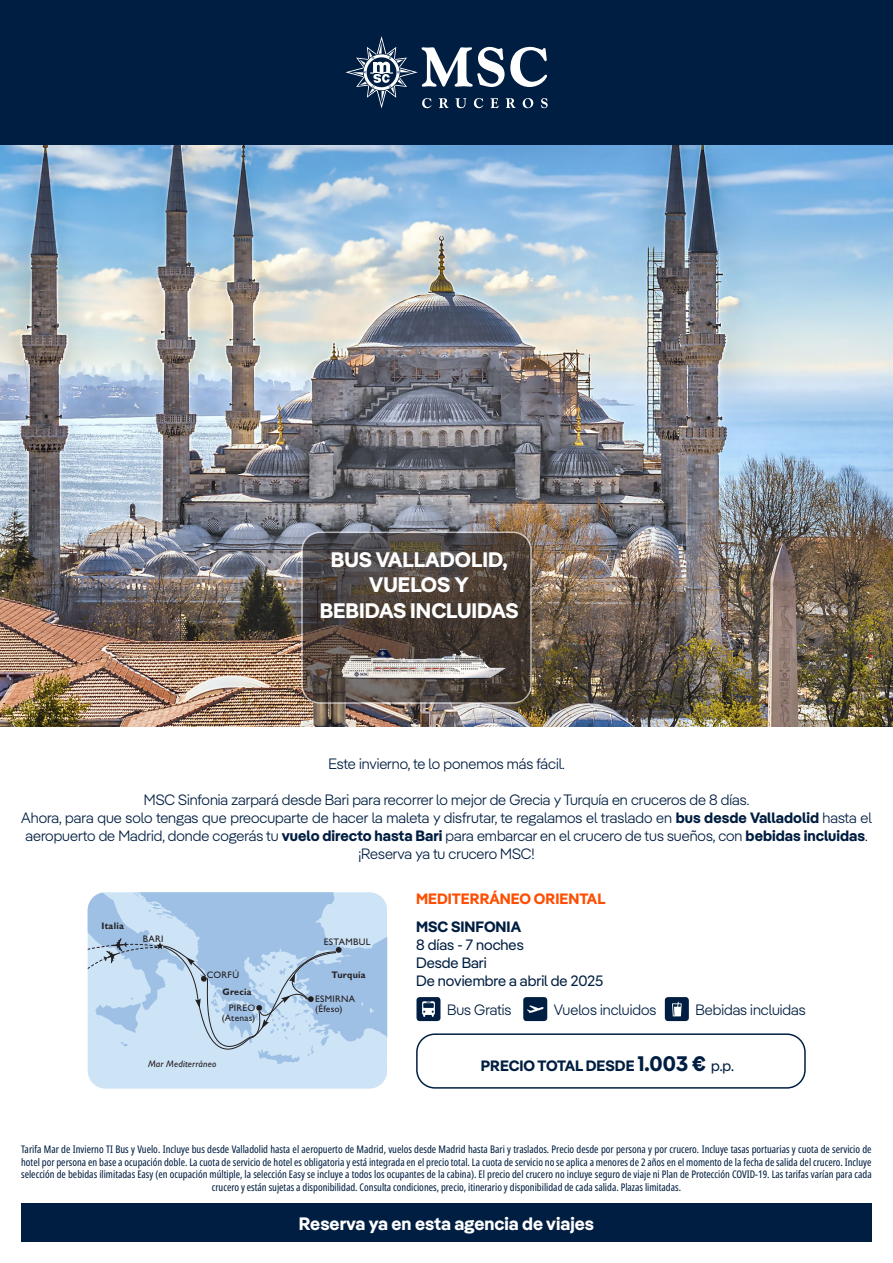
<style>
.page{position:relative;width:893px;height:1263px;background:#fff}
.page>*{position:absolute;margin:0;border:0;box-sizing:border-box;transform-origin:0 0}
.t1{font:700 21px/25.2px "MSC Pangea";color:#fff;text-align:center}
.t2{font:700 18px "MSC Pangea";color:#fff}
.t3{font:300 15px/18px "MSC Pangea";color:#001e41}
.t4{font:15px "MSC Pangea";color:#001e41}
.t5{font:700 15px "MSC Pangea";color:#001e41}
.t6{font:700 15px "MSC Pangea";color:#ff4d00}
.t7{font:extra-condensed 10.5px/12.6px "Noto Sans";color:#001e41;text-align:center}
.t8{font:9.45px/9.6px "MSCGS Std";letter-spacing:.03em;color:#231f20;text-align:right}
.t9{font:700 9.45px "MSCGS Std";letter-spacing:.025em;color:#231f20;scale:.95 1}
.t10{font:italic 9.45px "MSCGS Std";letter-spacing:.02em;color:#231f20}
.s1{font-weight:700}
.s2{font-size:21px}
.s3{font-weight:400}
</style>
<div class="page">
<img style="left:0;top:145px;width:893px;height:581px">
<div style="left:0;top:0;width:893px;height:145px;background:#001e41"></div>
<div style="left:21px;top:1203px;width:851px;height:39px;background:#001e41"></div>
<svg style="left:88px;top:892px;width:299px;height:197px;background:#b8d3ee"></svg>
<svg style="left:88px;top:938px;width:254px;height:126px;background:#b8d1ea"></svg>
<div style="left:416px;top:1033px;width:390px;height:56px;border:2px solid #001e41;border-radius:18px"></div>
<div style="left:665px;top:997px;width:24px;height:24px;background:#001e41;border-radius:3px"></div>
<svg style="left:672px;top:1002px;width:10px;height:14px"></svg>
<div style="left:523px;top:997px;width:24px;height:24px;background:#001e41;border-radius:3px"></div>
<svg style="left:527px;top:1005px;width:17px;height:8px"></svg>
<svg style="left:302px;top:532px;width:229px;height:171px;background:#4c423c"></svg>
<div style="left:301px;top:531px;width:231px;height:173px;border:2px solid #fff;border-radius:18px"></div>
<img style="left:328px;top:642px;width:182px;height:45px">
<div style="left:416px;top:997px;width:24px;height:24px;background:#001e41;border-radius:3px"></div>
<svg style="left:422px;top:1001px;width:13px;height:16px"></svg>
<svg style="left:345px;top:36px;width:203px;height:73px"></svg>
<p class="t1" style="left:331px;top:546px;width:179px">BUS VALLADOLID,<br>VUELOS Y</p>
<p class="t1" style="left:320px;top:596px;width:200px">BEBIDAS INCLUIDAS</p>
<p class="t3" style="left:328px;top:754px;width:238px">Este invierno, te lo ponemos más fácil.</p>
<p class="t3" style="left:144px;top:790px;width:607px">MSC Sinfonia zarpará desde Bari para recorrer lo mejor de Grecia y Turquía en cruceros de 8 días.</p>
<p class="t3" style="left:21px;top:808px;width:852px">Ahora, para que solo tengas que preocuparte de hacer la maleta y disfrutar, te regalamos el traslado en <span class="s1">bus desde Valladolid</span> hasta el aeropuerto de Madrid, donde cogerás tu <span class="s1">vuelo directo hasta Bari</span> para embarcar en el crucero de tus sueños, con <span class="s1">bebidas incluidas</span>.</p>
<p class="t3" style="left:358px;top:844px;width:178px">¡Reserva ya tu crucero MSC!</p>
<p class="t9" style="left:101px;top:920px;width:25px">Italia</p>
<p class="t8" style="left:143px;top:933px;width:22px">BARI</p>
<p class="t8" style="left:207px;top:970px;width:34px">CORFÚ</p>
<p class="t9" style="left:222px;top:985px;width:32px">Grecia</p>
<p class="t8" style="left:222px;top:1003px;width:35px">PIREO (Atenas)</p>
<p class="t10" style="left:148px;top:1058px;width:70px">Mar Mediterráneo</p>
<p class="t8" style="left:324px;top:937px;width:48px">ESTAMBUL</p>
<p class="t9" style="left:332px;top:969px;width:37px">Turquía</p>
<p class="t8" style="left:315px;top:994px;width:42px;text-align:left">ESMIRNA (Éfeso)</p>
<p class="t6" style="left:416px;top:887px;width:191px">MEDITERRÁNEO ORIENTAL</p>
<p class="t5" style="left:416px;top:916px;width:106px">MSC SINFONIA</p>
<p class="t4" style="left:416px;top:934px;width:109px">8 días - 7 noches</p>
<p class="t4" style="left:416px;top:952px;width:72px">Desde Bari</p>
<p class="t4" style="left:416px;top:970px;width:189px">De noviembre a abril de 2025</p>
<p class="t3" style="left:447px;top:1000px;width:66px">Bus Gratis</p>
<p class="t3" style="left:554px;top:1000px;width:104px">Vuelos incluidos</p>
<p class="t3" style="left:695px;top:1000px;width:112px">Bebidas incluidas</p>
<p class="t5" style="left:481px;top:1054px;width:255px">PRECIO TOTAL DESDE <span class="s2">1.003 €</span> <span class="s3">p.p.</span></p>
<p class="t7" style="left:21px;top:1143px;width:852px">Tarifa Mar de Invierno TI Bus y Vuelo. Incluye bus desde Valladolid hasta el aeropuerto de Madrid, vuelos desde Madrid hasta Bari y traslados. Precio desde por persona y por crucero. Incluye tasas portuarias y cuota de servicio de hotel por persona en base a ocupación doble. La cuota de servicio de hotel es obligatoria y está integrada en el precio total. La cuota de servicio no se aplica a menores de 2 años en el momento de la fecha de salida del crucero. Incluye selección de bebidas ilimitadas Easy (en ocupación múltiple, la selección Easy se incluye a todos los ocupantes de la cabina). El precio del crucero no incluye seguro de viaje ni Plan de Protección COVID-19. Las tarifas varían para cada crucero y están sujetas a disponibilidad. Consulta condiciones, precio, itinerario y disponibilidad de cada salida. Plazas limitadas.</p>
<p class="t2" style="left:299px;top:1210px;width:297px">Reserva ya en esta agencia de viajes</p>
</div>
